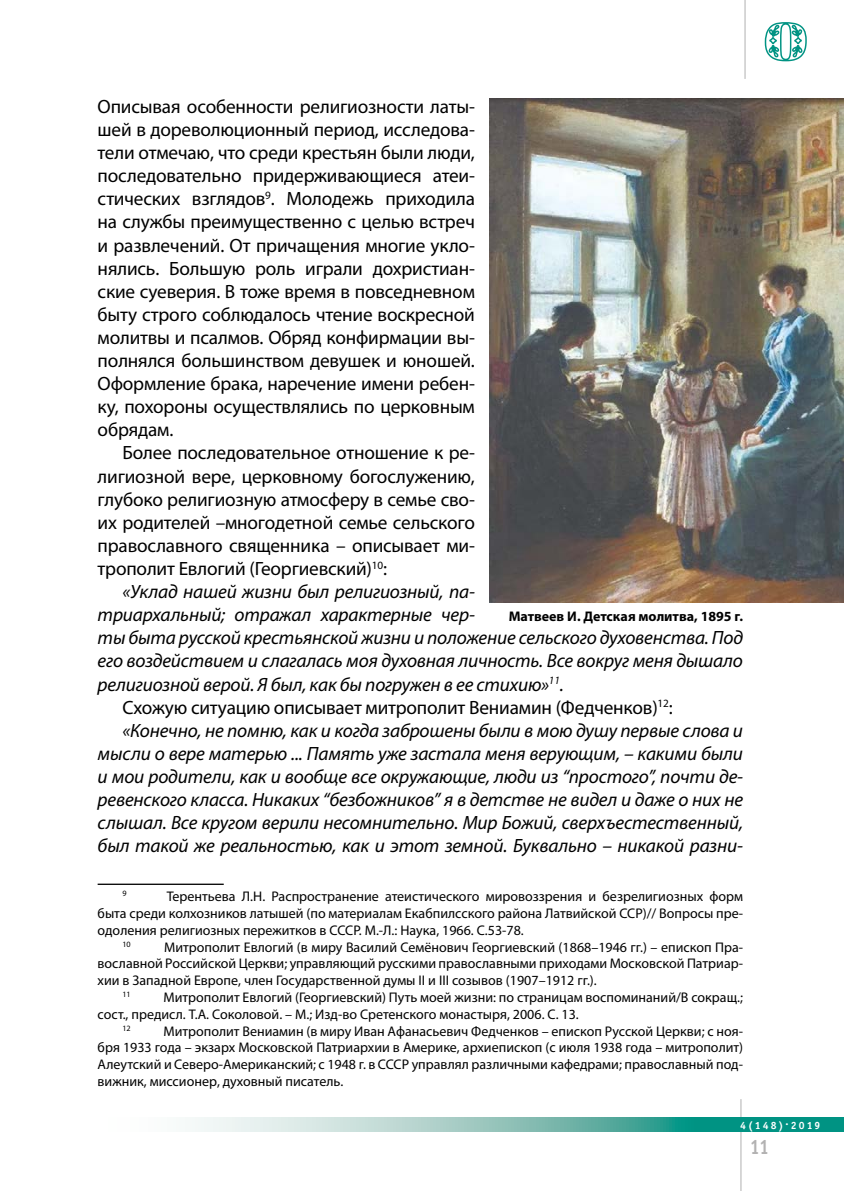
<style>
.page{position:relative;width:844px;height:1191px;background:#fff}
.page>*{position:absolute;margin:0;border:0;box-sizing:border-box;transform-origin:0 0}
.t1{font:700 21px "Officina Sans C";color:#b3b2b2;scale:.8 1}
.t2{font:19.25px/23.1px "Myriad Pro";letter-spacing:-.01em;color:#000;text-align:justify}
.t3{font:italic 19.25px "Myriad Pro";letter-spacing:-.01em;color:#000}
.t4{font:14px/16.8px "Myriad Pro";color:#000;text-align:justify}
.t5{font:700 14px "Myriad Pro";color:#000}
.t6{font:700 10.5px "Officina Sans C";letter-spacing:.2em;color:#fff}
.t7{font:8.05px "Myriad Pro";color:#000}
</style>
<div class="page">
<hr style="left:739px;top:1099px;width:2px;height:92px;background:#d2d2d2">
<svg style="left:192px;top:1117px;width:651px;height:14px;background:#7abfb5"></svg>
<hr style="left:744px;top:0;width:1px;height:79px;background:#d2d2d2">
<svg style="left:764px;top:22px;width:43px;height:40px"></svg>
<hr style="left:98px;top:883px;width:126px;height:2px;background:#000">
<img style="left:489px;top:98px;width:354px;height:504px">
<p class="t2" style="left:98px;top:95px;width:379px">Описывая особенности религиозности латы&shy;шей в дореволюционный период, исследова&shy;тели отмечаю, что среди крестьян были люди, последовательно придерживающиеся атеи&shy;стических взглядов<sup>9</sup>. Молодежь приходила на службы преимущественно с целью встреч и развлечений. От причащения многие укло&shy;нялись. Большую роль играли дохристиан&shy;ские суеверия. В тоже время в повседневном быту строго соблюдалось чтение воскресной молитвы и псалмов. Обряд конфирмации вы&shy;полнялся большинством девушек и юношей.<br>Оформление брака, наречение имени ребен&shy;ку, похороны осуществлялись по церковным обрядам.</p>
<p class="t2" style="left:98px;top:441px;width:379px;text-indent:25px">Более последовательное отношение к ре&shy;лигиозной вере, церковному богослужению, глубоко религиозную атмосферу в семье сво&shy;их родителей –многодетной семье сельского православного священника – описывает ми&shy;трополит Евлогий (Георгиевский)<sup>10</sup>:</p>
<h2 class="t3" style="left:122px;top:580px;width:354px">«Уклад нашей жизни был религиозный, па-</h2>
<h2 class="t3" style="left:98px;top:603px;width:378px">триархальный; отражал характерные чер-</h2>
<h2 class="t3" style="left:98px;top:626px;width:646px">ты быта русской крестьянской жизни и положение сельского духовенства. Под</h2>
<h2 class="t3" style="left:98px;top:649px;width:646px">его воздействием и слагалась моя духовная личность. Все вокруг меня дышало</h2>
<h2 class="t3" style="left:98px;top:672px;width:467px">религиозной верой. Я был, как бы погружен в ее стихию»<sup>11</sup>.</h2>
<h2 class="t2" style="left:122px;top:695px;width:551px">Схожую ситуацию описывает митрополит Вениамин (Федченков)<sup>12</sup>:</h2>
<h2 class="t3" style="left:122px;top:718px;width:622px">«Конечно, не помню, как и когда заброшены были в мою душу первые слова и</h2>
<h2 class="t3" style="left:98px;top:741px;width:646px">мысли о вере матерью ... Память уже застала меня верующим, – какими были</h2>
<h2 class="t3" style="left:98px;top:764px;width:646px">и мои родители, как и вообще все окружающие, люди из “простого”, почти де-</h2>
<h2 class="t3" style="left:98px;top:787px;width:646px">ревенского класса. Никаких “безбожников” я в детстве не видел и даже о них не</h2>
<h2 class="t3" style="left:98px;top:811px;width:646px">слышал. Все кругом верили несомнительно. Мир Божий, сверхъестественный,</h2>
<h2 class="t3" style="left:98px;top:834px;width:646px">был такой же реальностью, как и этот земной. Буквально – никакой разни-</h2>
<p class="t7" style="left:122px;top:888px;width:6px">9</p>
<p class="t5" style="left:508px;top:607px;width:236px">Матвеев И. Детская молитва, 1895 г.</p>
<p class="t4" style="left:98px;top:887px;width:646px;text-indent:69px">Терентьева Л.Н. Распространение атеистического мировоззрения и безрелигиозных форм быта среди колхозников латышей (по материалам Екабпилсского района Латвийской ССР)// Вопросы пре&shy;одоления религиозных пережитков в СССР. М.-Л.: Наука, 1966. С.53-78.</p>
<p class="t7" style="left:122px;top:939px;width:10px">10</p>
<p class="t4" style="left:98px;top:938px;width:646px;text-indent:66px">Митрополит Евлогий (в миру Василий Семёнович Георгиевский (1868–1946 гг.) – епископ Пра&shy;вославной Российской Церкви; управляющий русскими православными приходами Московской Патриар&shy;хии в Западной Европе, член Государственной думы II и III созывов (1907–1912 гг.).</p>
<p class="t7" style="left:122px;top:989px;width:10px">11</p>
<p class="t4" style="left:98px;top:988px;width:646px;text-indent:66px">Митрополит Евлогий (Георгиевский) Путь моей жизни: по страницам воспоминаний/В сокращ.; сост., предисл. Т.А. Соколовой. – М.; Изд-во Сретенского монастыря, 2006. С. 13.</p>
<p class="t7" style="left:122px;top:1023px;width:10px">12</p>
<p class="t4" style="left:98px;top:1022px;width:646px;text-indent:66px">Митрополит Вениамин (в миру Иван Афанасьевич Федченков – епископ Русской Церкви; с ноя&shy;бря 1933 года – экзарх Московской Патриархии в Америке, архиепископ (с июля 1938 года – митрополит)<br>Алеутский и Северо-Американский; с 1948 г. в СССР управлял различными кафедрами; православный под&shy;вижник, миссионер, духовный писатель.</p>
<p class="t6" style="left:740px;top:1119px;width:82px">4(148).2019</p>
<h1 class="t1" style="left:749px;top:1135px;width:25px">11</h1>
</div>
